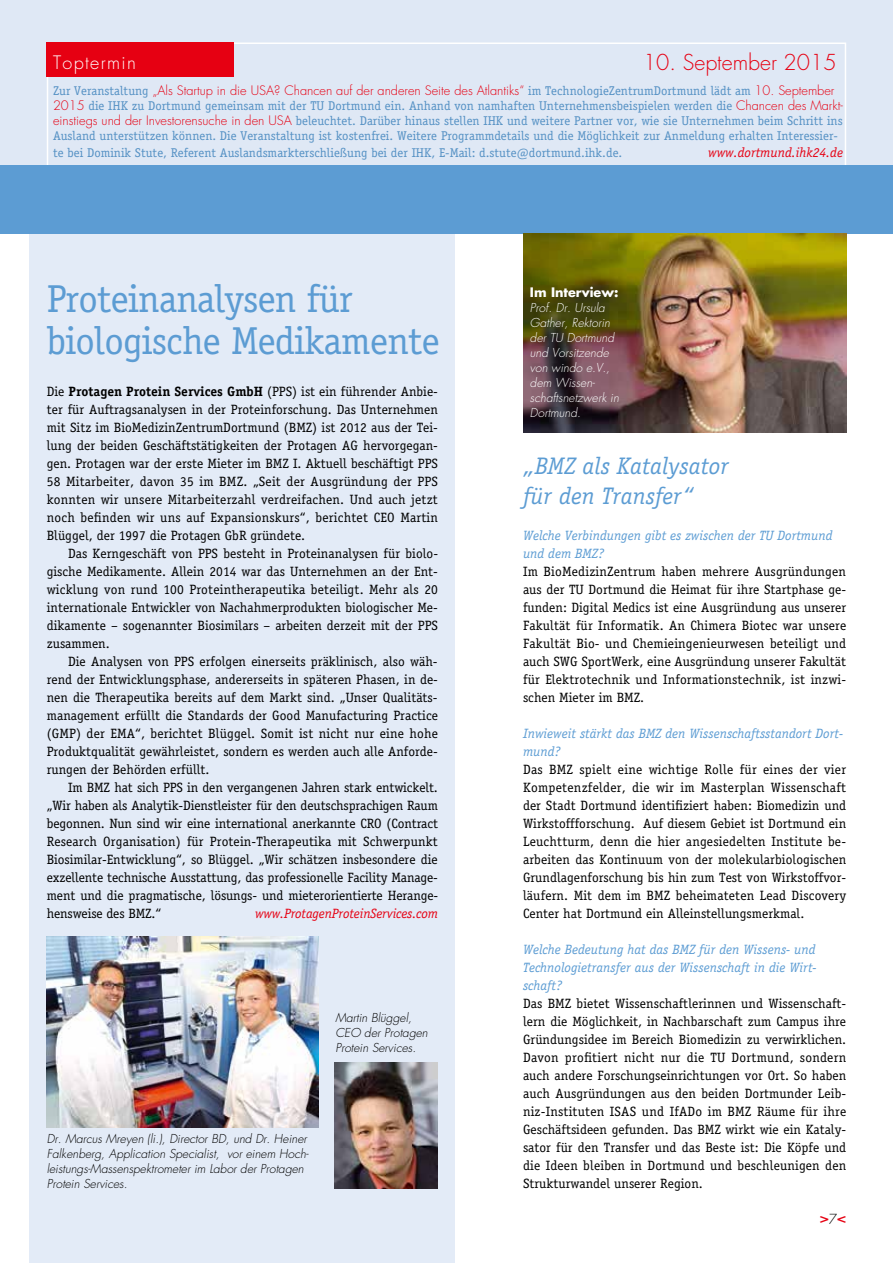
<style>
.page{position:relative;width:893px;height:1263px;background:#fff}
.page>*{position:absolute;margin:0;border:0;box-sizing:border-box;transform-origin:0 0}
.t1{font:39px/42px "Officina Serif";letter-spacing:-.02em;color:#5c9cd3}
.t2{font:italic 24px/30px "Officina Serif";color:#5c9cd3}
.t3{font:300 21.45px "Futura";color:#e60012}
.t4{font:300 18px "Futura";letter-spacing:.075em;color:#fff}
.t5{font:18px "Officina Serif";color:#e60012}
.t6{font:13.5px/18px "Officina Serif";color:#000;text-align:justify}
.t7{font:italic 13.5px/18px "Officina Serif";color:#5c9cd3}
.t8{font:italic 13.5px "Officina Serif";letter-spacing:-.01em;color:#e60012}
.t9{font:12.75px/15.1px "Officina Serif";color:#5591c4;text-align:justify}
.t10{font:300 12.75px "Futura";color:#e60012}
.t11{font:700 12.75px "Futura";color:#fff}
.t12{font:italic 300 12px/15px "Futura";color:#000}
.t13{font:italic 300 12px/15px "Futura";color:#fff}
.s1{font-family:"Officina Serif";font-weight:400;color:#5591c4}
.s2{font-family:"Futura";font-weight:300;color:#e60012}
.s3{font-weight:700}
.s4{font-family:"Futura";font-weight:300;font-size:13.5px;color:#000}
</style>
<div class="page">
<div style="left:30px;top:234px;width:425px;height:1029px;background:#e3ebf7"></div>
<div style="left:0;top:0;width:893px;height:180px;background:#dfe8f5"></div>
<div style="left:47px;top:43px;width:799px;height:131px;border:2px solid #fff"></div>
<div style="left:47px;top:43px;width:187px;height:34px;background:#e60012"></div>
<div style="left:0;top:166px;width:893px;height:68px;background:#5c9cd3"></div>
<img style="left:47px;top:936px;width:272px;height:191px">
<img style="left:335px;top:1062px;width:103px;height:126px">
<img style="left:523px;top:234px;width:323px;height:198px">
<h3 class="t4" style="left:53px;top:51px;width:84px">Toptermin</h3>
<h3 class="t3" style="left:643px;top:49px;width:195px">10. September 2015</h3>
<p class="t10" style="left:53px;top:82px;width:783px"><span class="s1">Zur Veranstaltung</span> „Als Startup in die USA? Chancen auf der anderen Seite des Atlantiks“ <span class="s1">im TechnologieZentrumDortmund lädt am</span> 10. September</p>
<p class="t9" style="left:53px;top:98px;width:791px"><span class="s2">2015</span> die IHK zu Dortmund gemeinsam mit der TU Dortmund ein. Anhand von namhaften Unternehmensbeispielen werden die <span class="s2">Chancen des Markt&shy;einstiegs und der Investorensuche in den USA</span> beleuchtet. Darüber hinaus stellen IHK und weitere Partner vor, wie sie Unternehmen beim Schritt ins Ausland unterstützen können. Die Veranstaltung ist kostenfrei. Weitere Programmdetails und die Möglichkeit zur Anmeldung erhalten Interessier-</p>
<p class="t9" style="left:53px;top:145px;width:571px">te bei Dominik Stute, Referent Auslandsmarkterschließung bei der IHK, E-Mail: d.stute@dortmund.ihk.de.</p>
<p class="t8" style="left:708px;top:144px;width:136px">www.dortmund.ihk24.de</p>
<h1 class="t1" style="left:47px;top:278px;width:395px">Proteinanalysen für biologische Medikamente</h1>
<p class="t6" style="left:47px;top:382px;width:393px">Die <span class="s3">Protagen Protein Services GmbH</span> (PPS) ist ein führender Anbie&shy;ter für Auftragsanalysen in der Proteinforschung. Das Unternehmen mit Sitz im BioMedizinZentrumDortmund (BMZ) ist 2012 aus der Tei&shy;lung der beiden Geschäftstätigkeiten der Protagen AG hervorgegan&shy;gen. Protagen war der erste Mieter im BMZ I. Aktuell beschäftigt PPS 58 Mitarbeiter, davon 35 im BMZ. „Seit der Ausgründung der PPS konnten wir unsere Mitarbeiterzahl verdreifachen. Und auch jetzt noch befinden wir uns auf Expansionskurs“, berichtet CEO Martin Blüggel, der 1997 die Protagen GbR gründete.</p>
<p class="t6" style="left:47px;top:544px;width:393px;text-indent:21px">Das Kerngeschäft von PPS besteht in Proteinanalysen für biolo&shy;gische Medikamente. Allein 2014 war das Unternehmen an der Ent&shy;wicklung von rund 100 Proteintherapeutika beteiligt. Mehr als 20 internationale Entwickler von Nachahmerprodukten biologischer Me&shy;dikamente – sogenannter Biosimilars – arbeiten derzeit mit der PPS zusammen.</p>
<p class="t6" style="left:47px;top:652px;width:393px;text-indent:21px">Die Analysen von PPS erfolgen einerseits präklinisch, also wäh&shy;rend der Entwicklungsphase, andererseits in späteren Phasen, in de&shy;nen die Therapeutika bereits auf dem Markt sind. „Unser Qualitäts&shy;management erfüllt die Standards der Good Manufacturing Practice (GMP) der EMA“, berichtet Blüggel. Somit ist nicht nur eine hohe Produktqualität gewährleistet, sondern es werden auch alle Anforde&shy;rungen der Behörden erfüllt.</p>
<p class="t6" style="left:47px;top:778px;width:393px;text-indent:21px">Im BMZ hat sich PPS in den vergangenen Jahren stark entwickelt. „Wir haben als Analytik-Dienstleister für den deutschsprachigen Raum begonnen. Nun sind wir eine international anerkannte CRO (Contract Research Organisation) für Protein-Therapeutika mit Schwerpunkt Biosimilar-Entwicklung“, so Blüggel. „Wir schätzen insbesondere die exzellente technische Ausstattung, das professionelle Facility Manage&shy;ment und die pragmatische, lösungs- und mieterorientierte Herange&shy;hensweise des BMZ.“</p>
<p class="t8" style="left:255px;top:906px;width:184px">www.ProtagenProteinServices.com</p>
<p class="t12" style="left:335px;top:1010px;width:94px">Martin Blüggel,<br>CEO der Protagen<br>Protein Services.</p>
<p class="t12" style="left:47px;top:1132px;width:264px">Dr. Marcus Mreyen (li.), Director BD, und Dr. Heiner Falkenberg, Application Specialist, vor einem Hoch&shy;leistungs-Massenspektrometer im Labor der Protagen Protein Services.</p>
<p class="t11" style="left:530px;top:284px;width:90px">Im Interview:</p>
<p class="t13" style="left:530px;top:301px;width:90px">Prof. Dr. Ursula<br>Gather, Rektorin der TU Dortmund und Vorsitzende von windo e.V., dem Wissen&shy;schaftsnetzwerk in<br>Dortmund.</p>
<h2 class="t2" style="left:523px;top:451px;width:207px">„BMZ als Katalysator für den Transfer“</h2>
<p class="t7" style="left:523px;top:527px;width:311px">Welche Verbindungen gibt es zwischen der TU Dortmund und dem BMZ?</p>
<p class="t6" style="left:523px;top:562px;width:325px">Im BioMedizinZentrum haben mehrere Ausgründungen aus der TU Dortmund die Heimat für ihre Startphase ge&shy;funden: Digital Medics ist eine Ausgründung aus unserer Fakultät für Informatik. An Chimera Biotec war unsere Fakultät Bio- und Chemieingenieurwesen beteiligt und auch SWG SportWerk, eine Ausgründung unserer Fakultät für Elektrotechnik und Informationstechnik, ist inzwi&shy;schen Mieter im BMZ.</p>
<p class="t7" style="left:523px;top:724px;width:321px">Inwieweit stärkt das BMZ den Wissenschaftsstandort Dort&shy;mund?</p>
<p class="t6" style="left:523px;top:760px;width:325px">Das BMZ spielt eine wichtige Rolle für eines der vier Kompetenzfelder, die wir im Masterplan Wissenschaft der Stadt Dortmund identifiziert haben: Biomedizin und Wirkstoffforschung. Auf diesem Gebiet ist Dortmund ein Leuchtturm, denn die hier angesiedelten Institute be&shy;arbeiten das Kontinuum von der molekularbiologischen Grundlagenforschung bis hin zum Test von Wirkstoffvor&shy;läufern. Mit dem im BMZ beheimateten Lead Discovery Center hat Dortmund ein Alleinstellungsmerkmal.</p>
<p class="t7" style="left:523px;top:940px;width:295px;text-align:justify">Welche Bedeutung hat das BMZ für den Wissens- und Technologietransfer aus der Wissenschaft in die Wirt&shy;schaft?</p>
<p class="t6" style="left:523px;top:994px;width:325px">Das BMZ bietet Wissenschaftlerinnen und Wissenschaft&shy;lern die Möglichkeit, in Nachbarschaft zum Campus ihre Gründungsidee im Bereich Biomedizin zu verwirklichen.<br>Davon profitiert nicht nur die TU Dortmund, sondern auch andere Forschungseinrichtungen vor Ort. So haben auch Ausgründungen aus den beiden Dortmunder Leib&shy;niz-Instituten ISAS und IfADo im BMZ Räume für ihre Geschäftsideen gefunden. Das BMZ wirkt wie ein Kataly&shy;sator für den Transfer und das Beste ist: Die Köpfe und die Ideen bleiben in Dortmund und beschleunigen den Strukturwandel unserer Region.</p>
<h3 class="t5" style="left:820px;top:1207px;width:28px">&gt;<span class="s4">7</span>&lt;</h3>
</div>
